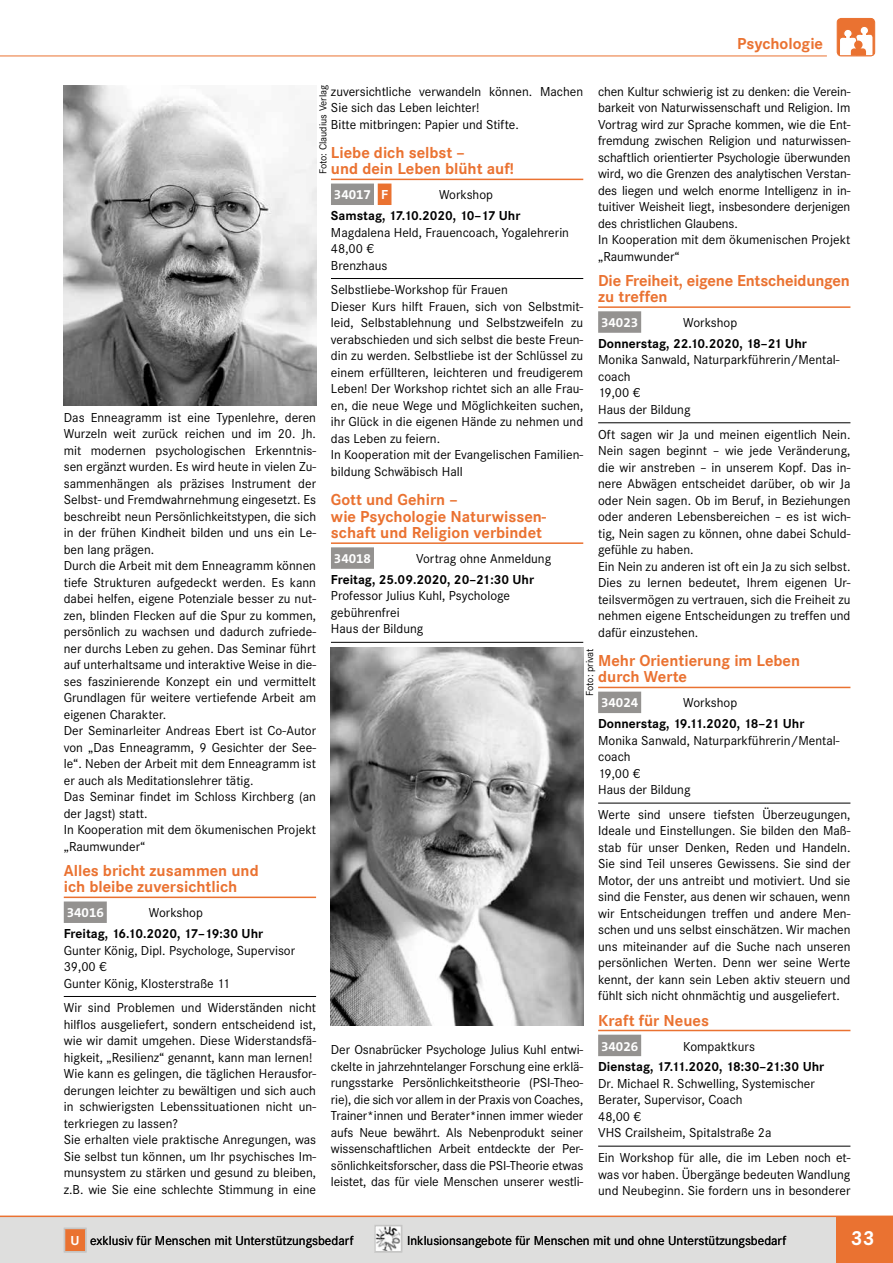
<style>
.page{position:relative;width:893px;height:1263px;background:#fff}
.page>*{position:absolute;margin:0;border:0;box-sizing:border-box;transform-origin:0 0}
.t1{font:700 21px "Corporate S";color:#fff}
.t2{font:700 16.5px/16.5px "Corporate S";color:#ea7231}
.t3{font:13.5px/16.5px "Corporate S";color:#000}
.t4{font:700 13.5px "Corporate S";color:#000}
.t5{font:700 13.5px "The Sans B7";color:#fff}
.t6{font:10.5px "Corporate S";color:#000}
.s1{font-family:"Corporate S"}
.s2{font-weight:700;color:#fff}
</style>
<div class="page">
<svg style="left:0;top:1215px;width:893px;height:48px;background:#ded9d5"></svg>
<div style="left:374px;top:1225px;width:28px;height:27px;border:2px solid #c6c6c5"></div>
<hr style="left:64px;top:896px;width:252px;height:2px;background:#ea7231">
<div style="left:64px;top:901px;width:43px;height:22px;background:#949290"></div>
<hr style="left:64px;top:996px;width:252px;height:1px;background:#000">
<img style="left:64px;top:85px;width:252px;height:320px">
<hr style="left:331px;top:179px;width:252px;height:1px;background:#ea7231">
<div style="left:331px;top:184px;width:43px;height:21px;background:#949290"></div>
<div style="left:378px;top:184px;width:13px;height:21px;background:#ea7231"></div>
<hr style="left:331px;top:278px;width:252px;height:1px;background:#000">
<hr style="left:331px;top:542px;width:252px;height:2px;background:#ea7231">
<div style="left:331px;top:547px;width:43px;height:22px;background:#949290"></div>
<hr style="left:331px;top:642px;width:252px;height:1px;background:#000">
<img style="left:331px;top:647px;width:252px;height:378px">
<hr style="left:598px;top:306px;width:252px;height:2px;background:#ea7231">
<div style="left:598px;top:311px;width:43px;height:22px;background:#949290"></div>
<hr style="left:598px;top:422px;width:252px;height:1px;background:#000">
<hr style="left:598px;top:687px;width:252px;height:1px;background:#ea7231">
<div style="left:598px;top:692px;width:43px;height:21px;background:#949290"></div>
<hr style="left:598px;top:803px;width:252px;height:1px;background:#000">
<hr style="left:598px;top:1030px;width:252px;height:1px;background:#ea7231">
<div style="left:598px;top:1035px;width:43px;height:21px;background:#949290"></div>
<hr style="left:598px;top:1146px;width:252px;height:1px;background:#000">
<div style="left:837px;top:18px;width:38px;height:38px;background:#ea7231;border-radius:4px"></div>
<svg style="left:838px;top:27px;width:36px;height:29px"></svg>
<div style="left:837px;top:18px;width:38px;height:38px;border:1px solid #ea7231;border-radius:4px"></div>
<hr style="left:0;top:56px;width:827px;height:1px;background:#ea7231">
<div style="left:837px;top:1216px;width:56px;height:47px;background:#ea7231"></div>
<p class="t2" style="left:737px;top:35px;width:88px">Psychologie</p>
<p class="t6" style="left:317px;top:174px;width:91px;rotate:-90deg">Foto: Claudius Verlag</p>
<p class="t3" style="left:331px;top:83px;width:254px">zuversichtliche verwandeln können. Machen<br>Sie sich das Leben leichter!<br>Bitte mitbringen: Papier und Stifte.</p>
<p class="t2" style="left:331px;top:144px;width:184px">Liebe dich selbst –<br>und dein Leben blüht auf!</p>
<p class="t5" style="left:334px;top:188px;width:56px">34017 <span class="s1">F</span></p>
<p class="t3" style="left:439px;top:187px;width:56px">Workshop</p>
<p class="t4" style="left:331px;top:208px;width:191px">Samstag, 17.10.2020, 10–17 Uhr</p>
<p class="t3" style="left:331px;top:224px;width:240px">Magdalena Held, Frauencoach, Yogalehrerin<br>48,00 €<br>Brenzhaus</p>
<p class="t3" style="left:331px;top:282px;width:254px">Selbstliebe-Workshop für Frauen<br>Dieser Kurs hilft Frauen, sich von Selbstmit&shy;leid, Selbstablehnung und Selbstzweifeln zu verabschieden und sich selbst die beste Freun&shy;din zu werden. Selbstliebe ist der Schlüssel zu einem erfüllteren, leichteren und freudigerem Leben! Der Workshop richtet sich an alle Frau&shy;en, die neue Wege und Möglichkeiten suchen, ihr Glück in die eigenen Hände zu nehmen und das Leben zu feiern.<br>In Kooperation mit der Evangelischen Familien&shy;bildung Schwäbisch Hall</p>
<p class="t2" style="left:331px;top:492px;width:217px">Gott und Gehirn –<br>wie Psychologie Naturwissen&shy;schaft und Religion verbindet</p>
<p class="t5" style="left:334px;top:551px;width:39px">34018</p>
<p class="t3" style="left:416px;top:550px;width:137px">Vortrag ohne Anmeldung</p>
<p class="t4" style="left:331px;top:572px;width:205px">Freitag, 25.09.2020, 20–21:30 Uhr</p>
<p class="t3" style="left:331px;top:588px;width:181px">Professor Julius Kuhl, Psychologe gebührenfrei<br>Haus der Bildung</p>
<p class="t3" style="left:598px;top:83px;width:254px">chen Kultur schwierig ist zu denken: die Verein&shy;barkeit von Naturwissenschaft und Religion. Im Vortrag wird zur Sprache kommen, wie die Ent&shy;fremdung zwischen Religion und naturwissen&shy;schaftlich orientierter Psychologie überwunden wird, wo die Grenzen des analytischen Verstan&shy;des liegen und welch enorme Intelligenz in in&shy;tuitiver Weisheit liegt, insbesondere derjenigen des christlichen Glaubens.<br>In Kooperation mit dem ökumenischen Projekt „Raumwunder“</p>
<p class="t2" style="left:598px;top:272px;width:253px">Die Freiheit, eigene Entscheidungen zu treffen</p>
<p class="t5" style="left:601px;top:315px;width:39px">34023</p>
<p class="t3" style="left:683px;top:314px;width:56px">Workshop</p>
<p class="t4" style="left:598px;top:336px;width:210px">Donnerstag, 22.10.2020, 18–21 Uhr</p>
<p class="t3" style="left:598px;top:352px;width:243px">Monika Sanwald, Naturparkführerin/Mental&shy;coach<br>19,00 €<br>Haus der Bildung</p>
<p class="t3" style="left:598px;top:426px;width:254px">Oft sagen wir Ja und meinen eigentlich Nein.<br>Nein sagen beginnt – wie jede Veränderung, die wir anstreben – in unserem Kopf. Das in&shy;nere Abwägen entscheidet darüber, ob wir Ja oder Nein sagen. Ob im Beruf, in Beziehungen oder anderen Lebensbereichen – es ist wich&shy;tig, Nein sagen zu können, ohne dabei Schuld&shy;gefühle zu haben.<br>Ein Nein zu anderen ist oft ein Ja zu sich selbst.<br>Dies zu lernen bedeutet, Ihrem eigenen Ur&shy;teilsvermögen zu vertrauen, sich die Freiheit zu nehmen eigene Entscheidungen zu treffen und dafür einzustehen.</p>
<p class="t2" style="left:598px;top:652px;width:203px">Mehr Orientierung im Leben durch Werte</p>
<p class="t5" style="left:601px;top:696px;width:39px">34024</p>
<p class="t3" style="left:683px;top:695px;width:56px">Workshop</p>
<p class="t4" style="left:598px;top:716px;width:208px">Donnerstag, 19.11.2020, 18–21 Uhr</p>
<p class="t3" style="left:598px;top:732px;width:243px">Monika Sanwald, Naturparkführerin/Mental&shy;coach<br>19,00 €<br>Haus der Bildung</p>
<p class="t3" style="left:598px;top:806px;width:254px;text-align:justify">Werte sind unsere tiefsten Überzeugungen, Ideale und Einstellungen. Sie bilden den Maß&shy;stab für unser Denken, Reden und Handeln.<br>Sie sind Teil unseres Gewissens. Sie sind der Motor, der uns antreibt und motiviert. Und sie sind die Fenster, aus denen wir schauen, wenn wir Entscheidungen treffen und andere Men&shy;schen und uns selbst einschätzen. Wir machen uns miteinander auf die Suche nach unseren persönlichen Werten. Denn wer seine Werte kennt, der kann sein Leben aktiv steuern und fühlt sich nicht ohnmächtig und ausgeliefert.</p>
<p class="t2" style="left:598px;top:1012px;width:112px">Kraft für Neues</p>
<p class="t5" style="left:601px;top:1039px;width:39px">34026</p>
<p class="t3" style="left:683px;top:1038px;width:73px">Kompaktkurs</p>
<p class="t4" style="left:598px;top:1059px;width:228px">Dienstag, 17.11.2020, 18:30–21:30 Uhr</p>
<p class="t3" style="left:598px;top:1075px;width:218px">Dr. Michael R. Schwelling, Systemischer<br>Berater, Supervisor, Coach<br>48,00 €<br>VHS Crailsheim, Spitalstraße 2a</p>
<p class="t3" style="left:598px;top:1149px;width:254px;text-align:justify">Ein Workshop für alle, die im Leben noch et&shy;was vor haben. Übergänge bedeuten Wandlung und Neubeginn. Sie fordern uns in besonderer</p>
<p class="t3" style="left:64px;top:409px;width:254px">Das Enneagramm ist eine Typenlehre, deren Wurzeln weit zurück reichen und im 20. Jh. mit modernen psychologischen Erkenntnis&shy;sen ergänzt wurden. Es wird heute in vielen Zu&shy;sammenhängen als präzises Instrument der Selbst- und Fremdwahrnehmung eingesetzt. Es beschreibt neun Persönlichkeitstypen, die sich in der frühen Kindheit bilden und uns ein Le&shy;ben lang prägen.<br>Durch die Arbeit mit dem Enneagramm können tiefe Strukturen aufgedeckt werden. Es kann dabei helfen, eigene Potenziale besser zu nut&shy;zen, blinden Flecken auf die Spur zu kommen, persönlich zu wachsen und dadurch zufriede&shy;ner durchs Leben zu gehen. Das Seminar führt auf unterhaltsame und interaktive Weise in die&shy;ses faszinierende Konzept ein und vermittelt Grundlagen für weitere vertiefende Arbeit am eigenen Charakter.<br>Der Seminarleiter Andreas Ebert ist Co-Autor von „Das Enneagramm, 9 Gesichter der See&shy;le“. Neben der Arbeit mit dem Enneagramm ist er auch als Meditationslehrer tätig.<br>Das Seminar findet im Schloss Kirchberg (an der Jagst) statt.<br>In Kooperation mit dem ökumenischen Projekt „Raumwunder“</p>
<p class="t2" style="left:64px;top:862px;width:196px">Alles bricht zusammen und ich bleibe zuversichtlich</p>
<p class="t5" style="left:67px;top:905px;width:39px">34016</p>
<p class="t3" style="left:149px;top:905px;width:56px">Workshop</p>
<p class="t4" style="left:64px;top:926px;width:201px">Freitag, 16.10.2020, 17–19:30 Uhr</p>
<p class="t3" style="left:64px;top:942px;width:233px">Gunter König, Dipl. Psychologe, Supervisor<br>39,00 €<br>Gunter König, Klosterstraße 11</p>
<p class="t3" style="left:64px;top:1000px;width:254px">Wir sind Problemen und Widerständen nicht hilflos ausgeliefert, sondern entscheidend ist, wie wir damit umgehen. Diese Widerstandsfä&shy;higkeit, „Resilienz“ genannt, kann man lernen!<br>Wie kann es gelingen, die täglichen Herausfor&shy;derungen leichter zu bewältigen und sich auch in schwierigsten Lebenssituationen nicht un&shy;terkriegen zu lassen?<br>Sie erhalten viele praktische Anregungen, was Sie selbst tun können, um Ihr psychisches Im&shy;munsystem zu stärken und gesund zu bleiben, z.B. wie Sie eine schlechte Stimmung in eine</p>
<p class="t6" style="left:584px;top:696px;width:49px;rotate:-90deg">Foto: privat</p>
<p class="t3" style="left:331px;top:1041px;width:254px;text-align:justify">Der Osnabrücker Psychologe Julius Kuhl entwi&shy;ckelte in jahrzehntelanger Forschung eine erklä&shy;rungsstarke Persönlichkeitstheorie (PSI-Theo&shy;rie), die sich vor allem in der Praxis von Coaches, Trainer*innen und Berater*innen immer wieder aufs Neue bewährt. Als Nebenprodukt seiner wissenschaftlichen Arbeit entdeckte der Per&shy;sönlichkeitsforscher, dass die PSI-Theorie etwas leistet, das für viele Menschen unserer westli-</p>
<p class="t3" style="left:71px;top:1233px;width:284px"><span class="s2">U</span> exklusiv für Menschen mit Unterstützungsbedarf</p>
<p class="t3" style="left:407px;top:1233px;width:381px">Inklusionsangebote für Menschen mit und ohne Unterstützungsbedarf</p>
<h1 class="t1" style="left:851px;top:1226px;width:25px">33</h1>
</div>
